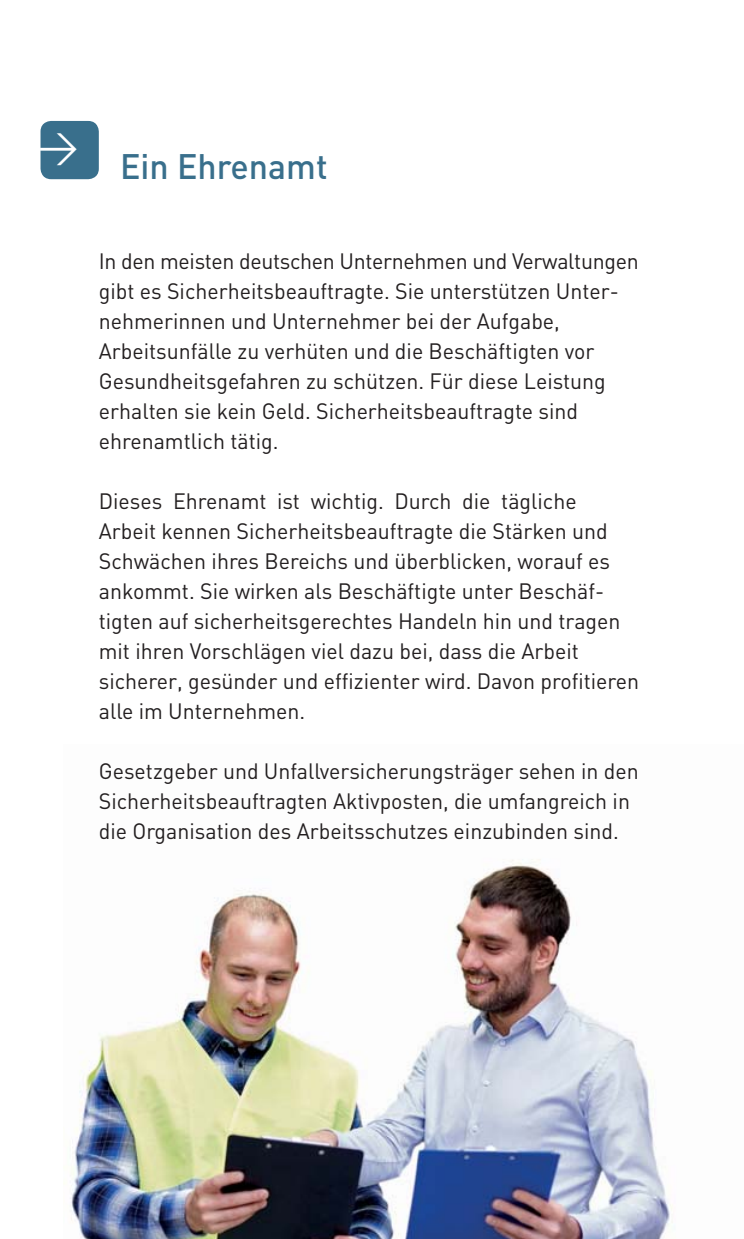
<style>
.page{position:relative;width:744px;height:1239px;background:#fff}
.page>*{position:absolute;margin:0;border:0;box-sizing:border-box;transform-origin:0 0}
.t1{font:40px "DIN";color:#fff}
.t2{font:500 35px "DIN";color:#396f8c}
.t3{font:22px/30px "DIN";color:#231f20}
</style>
<div class="page">
<div style="left:40px;top:121px;width:59px;height:58px;background:#396f8c;border-radius:11px"></div>
<img style="left:64px;top:859px;width:609px;height:380px">
<h1 class="t1" style="left:38px;top:132px;width:43px">&gt;</h1>
<h2 class="t2" style="left:120px;top:154px;width:209px">Ein Ehrenamt</h2>
<p class="t3" style="left:99px;top:249px;width:541px">In den meisten deutschen Unternehmen und Verwaltun gen gibt es Sicherheitsbeauftragte. Sie unterstützen Unter&shy;nehmerinnen und Unternehmer bei der Aufgabe, Arbeitsunfälle zu verhüten und die Beschäftigten vor Gesundheitsgefahren zu schützen. Für diese Leistung erhalten sie kein Geld. Sicherheitsbeauftragte sind ehrenamtlich tätig.</p>
<p class="t3" style="left:99px;top:489px;width:541px">Dieses Ehrenamt ist wichtig. Durch die tägliche Arbeit kennen Sicherheitsbeauftragte die Stärken und Schwächen ihres Bereichs und überblicken, worauf es ankommt. Sie wirken als Beschäftigte unter Beschäf&shy;tigten auf sicherheitsgerechtes Handeln hin und tragen mit ihren Vorschlägen viel dazu bei, dass die Arbeit sicherer, gesünder und effizienter wird. Davon profitieren alle im Unternehmen.</p>
<p class="t3" style="left:99px;top:759px;width:541px">Gesetzgeber und Unfallversicherungsträger sehen in den<br>Sicherheitsbeauftragten Aktivposten, die umfangreich in die Organisation des Arbeitsschutzes einzubinden sind.</p>
</div>
